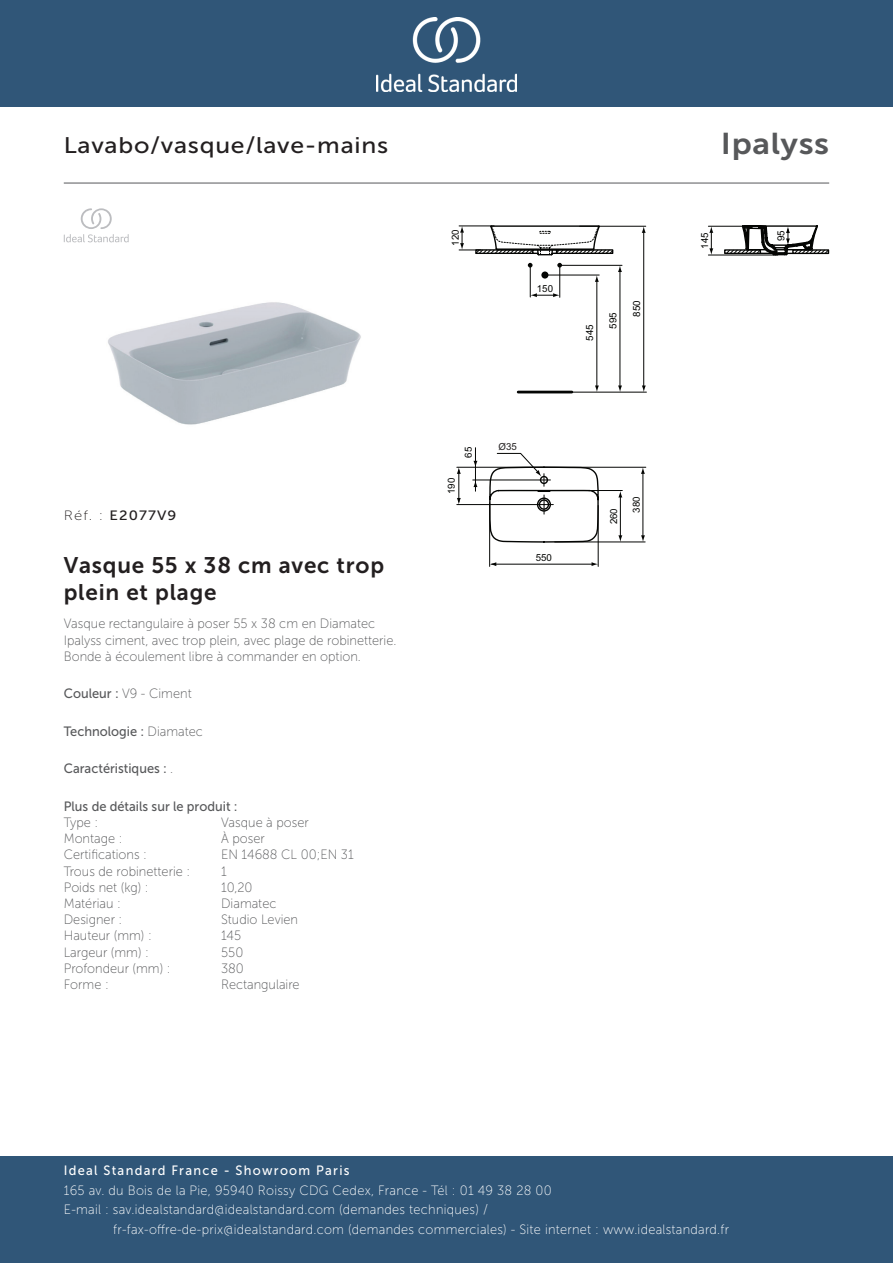
<style>
.page{position:relative;width:893px;height:1263px;background:#fff}
.page>*{position:absolute;margin:0;border:0;box-sizing:border-box;transform-origin:0 0}
._001_Produkttyp{font:30px "Museo Sans 700";letter-spacing:.02em;color:#57585a;scale:1.1 1}
.Article_Name{font:22.5px/27px "Museo Sans 700";letter-spacing:.035em;color:#231f20}
.t1{font:22.5px "Museo Sans 500";letter-spacing:.03em;color:#231f20;scale:1.1 1}
.t2{font:13.5px/19.5px "Museo Sans 100";letter-spacing:.02em;color:#fff;scale:.95 1}
.Marketing_Descriptio{font:13.5px/16.2px "Museo Sans 100";color:#57585a;scale:.95 1}
.Technology{font:13.5px "Museo Sans 500";color:#57585a;scale:.95 1}
.t3{font:13.5px "Museo Sans 500";letter-spacing:.1em;color:#fff;scale:.95 1}
.Accreditations{font:13.5px "Museo Sans 100";color:#57585a;scale:.95 1}
.Tap_Holes{font:13.5px "Museo Sans 100";color:#57585a;scale:.95 1}
.Designer{font:13.5px "Museo Sans 100";color:#57585a;scale:.95 1}
.Shape{font:13.5px "Museo Sans 100";color:#57585a;scale:.95 1}
.Features{font:13.5px "Museo Sans 500";color:#57585a;scale:.95 1}
.Net_Weight__kg{font:13.5px "Museo Sans 100";color:#57585a;scale:.95 1}
.Depth__mm{font:13.5px "Museo Sans 100";color:#57585a;scale:.95 1}
.Colour{font:13.5px "Museo Sans 100";color:#57585a;scale:.95 1}
.Type{font:13.5px "Museo Sans 100";color:#57585a;scale:.95 1}
.Material{font:13.5px "Museo Sans 100";color:#57585a;scale:.95 1}
.Height__mm{font:13.5px "Museo Sans 100";color:#57585a;scale:.95 1}
.Width__mm{font:13.5px "Museo Sans 100";color:#57585a;scale:.95 1}
.Mounting{font:13.5px "Museo Sans 100";color:#57585a;scale:.95 1}
.t4{font:13.5px "Museo Sans 500";letter-spacing:.075em;color:#231f20;scale:1.1 1}
.t5{font:9.9px "Arial";color:#040503}
.t6{font:9.75px "Arial";color:#040503}
.t7{font:9.75px "Arial";color:#201d1e}
.s1{font-family:"Museo Sans 100"}
.s2{font-family:"Museo Sans 500"}
</style>
<div class="page">
<div style="left:0;top:1157px;width:893px;height:106px;background:#305678"></div>
<div style="left:0;top:0;width:893px;height:107px;background:#305678"></div>
<img style="left:376px;top:18px;width:141px;height:73px">
<hr style="left:64px;top:183px;width:765px;height:1px;background:#57585a">
<img style="left:107px;top:242px;width:254px;height:183px">
<hr style="left:518px;top:391px;width:54px;height:2px;background:#040503">
<div style="left:541px;top:271px;width:7px;height:8px;background:#040503;border-radius:50%"></div>
<svg style="left:528px;top:263px;width:4px;height:5px"></svg>
<svg style="left:557px;top:263px;width:5px;height:5px"></svg>
<div style="left:724px;top:249px;width:37px;height:5px;border:1px solid #040503"></div>
<hr style="left:559px;top:264px;width:1px;height:33px;background:#040503">
<hr style="left:643px;top:232px;width:1px;height:154px;background:#040503">
<svg style="left:642px;top:385px;width:4px;height:7px"></svg>
<svg style="left:642px;top:227px;width:4px;height:6px"></svg>
<hr style="left:580px;top:226px;width:66px;height:1px;background:#040503">
<hr style="left:560px;top:265px;width:62px;height:1px;background:#040503">
<hr style="left:546px;top:275px;width:53px;height:1px;background:#040503">
<hr style="left:620px;top:271px;width:1px;height:116px;background:#040503">
<svg style="left:618px;top:385px;width:4px;height:7px"></svg>
<svg style="left:618px;top:265px;width:4px;height:7px"></svg>
<hr style="left:596px;top:280px;width:1px;height:106px;background:#040503">
<svg style="left:595px;top:385px;width:4px;height:7px"></svg>
<svg style="left:595px;top:275px;width:4px;height:7px"></svg>
<hr style="left:562px;top:392px;width:84px;height:1px;background:#040503">
<hr style="left:530px;top:264px;width:1px;height:33px;background:#040503">
<svg style="left:530px;top:293px;width:30px;height:4px"></svg>
<svg style="left:725px;top:225px;width:104px;height:31px"></svg>
<hr style="left:708px;top:226px;width:39px;height:1px;background:#040503">
<svg style="left:709px;top:226px;width:4px;height:29px"></svg>
<hr style="left:708px;top:255px;width:70px;height:1px;background:#040503">
<svg style="left:459px;top:225px;width:155px;height:31px"></svg>
<hr style="left:492px;top:564px;width:102px;height:1px;background:#040503">
<svg style="left:592px;top:562px;width:6px;height:4px"></svg>
<svg style="left:490px;top:562px;width:6px;height:4px"></svg>
<hr style="left:489px;top:503px;width:1px;height:63px;background:#040503">
<hr style="left:598px;top:505px;width:1px;height:61px;background:#040503">
<hr style="left:555px;top:542px;width:90px;height:1px;background:#040503">
<hr style="left:643px;top:471px;width:1px;height:66px;background:#040503">
<svg style="left:641px;top:535px;width:4px;height:7px"></svg>
<svg style="left:641px;top:468px;width:4px;height:6px"></svg>
<hr style="left:457px;top:467px;width:189px;height:1px;background:#040503">
<hr style="left:458px;top:470px;width:1px;height:32px;background:#040503">
<svg style="left:457px;top:498px;width:4px;height:6px"></svg>
<svg style="left:457px;top:467px;width:4px;height:7px"></svg>
<hr style="left:457px;top:504px;width:96px;height:1px;background:#040503">
<hr style="left:475px;top:448px;width:1px;height:43px;background:#040503">
<svg style="left:488px;top:453px;width:135px;height:90px"></svg>
<svg style="left:473px;top:461px;width:4px;height:6px"></svg>
<hr style="left:473px;top:480px;width:77px;height:1px;background:#040503">
<svg style="left:64px;top:208px;width:65px;height:34px"></svg>
<p class="t1" style="left:64px;top:133px;width:296px">Lavabo/vasque/lave-mains</p>
<p class="_001_Produkttyp" style="left:721px;top:127px;width:100px">Ipalyss</p>
<p class="t4" style="left:64px;top:508px;width:104px"><span class="s1">Réf. :</span> E2077V9</p>
<p class="Article_Name" style="left:64px;top:551px;width:322px">Vasque 55 x 38 cm avec trop plein et plage</p>
<p class="Marketing_Descriptio" style="left:64px;top:616px;width:352px">Vasque rectangulaire à poser 55 x 38 cm en Diamatec<br>Ipalyss ciment, avec trop plein, avec plage de robinetterie.<br>Bonde à écoulement libre à commander en option.</p>
<p class="Colour" style="left:64px;top:686px;width:136px"><span class="s2">Couleur :</span> V9 - Ciment</p>
<p class="Technology" style="left:64px;top:724px;width:148px">Technologie : <span class="s1">Diamatec</span></p>
<p class="Features" style="left:64px;top:761px;width:117px">Caractéristiques : <span class="s1">.</span></p>
<p class="Technology" style="left:64px;top:799px;width:184px">Plus de détails sur le produit :</p>
<p class="Type" style="left:64px;top:815px;width:38px">Type :</p>
<p class="Type" style="left:221px;top:815px;width:94px">Vasque à poser</p>
<p class="Mounting" style="left:64px;top:831px;width:63px">Montage :</p>
<p class="Mounting" style="left:221px;top:831px;width:48px">À poser</p>
<p class="Accreditations" style="left:64px;top:847px;width:89px">Certifications :</p>
<p class="Accreditations" style="left:221px;top:847px;width:141px">EN 14688 CL 00;EN 31</p>
<p class="Tap_Holes" style="left:64px;top:864px;width:135px">Trous de robinetterie :</p>
<p class="Tap_Holes" style="left:221px;top:864px;width:7px">1</p>
<p class="Net_Weight__kg" style="left:64px;top:880px;width:91px">Poids net (kg) :</p>
<p class="Net_Weight__kg" style="left:221px;top:880px;width:35px">10,20</p>
<p class="Material" style="left:64px;top:896px;width:62px">Matériau :</p>
<p class="Material" style="left:221px;top:896px;width:60px">Diamatec</p>
<p class="Designer" style="left:64px;top:912px;width:63px">Designer :</p>
<p class="Designer" style="left:221px;top:912px;width:83px">Studio Levien</p>
<p class="Height__mm" style="left:64px;top:928px;width:94px">Hauteur (mm) :</p>
<p class="Height__mm" style="left:221px;top:928px;width:23px">145</p>
<p class="Width__mm" style="left:64px;top:945px;width:91px">Largeur (mm) :</p>
<p class="Width__mm" style="left:221px;top:945px;width:25px">550</p>
<p class="Depth__mm" style="left:64px;top:961px;width:114px">Profondeur (mm) :</p>
<p class="Depth__mm" style="left:221px;top:961px;width:26px">380</p>
<p class="Shape" style="left:64px;top:977px;width:49px">Forme :</p>
<p class="Shape" style="left:221px;top:977px;width:84px">Rectangulaire</p>
<p class="t6" style="left:449px;top:245px;width:18px;rotate:-90deg">120</p>
<p class="t6" style="left:537px;top:282px;width:18px">150</p>
<p class="t5" style="left:583px;top:341px;width:18px;rotate:-90deg">545</p>
<p class="t5" style="left:606px;top:329px;width:18px;rotate:-90deg">595</p>
<p class="t5" style="left:630px;top:317px;width:18px;rotate:-90deg">850</p>
<p class="t6" style="left:445px;top:494px;width:18px;rotate:-90deg">190</p>
<p class="t6" style="left:462px;top:457px;width:12px;rotate:-90deg">65</p>
<p class="t7" style="left:498px;top:440px;width:20px">Ø35</p>
<p class="t6" style="left:536px;top:551px;width:18px">550</p>
<p class="t6" style="left:607px;top:524px;width:18px;rotate:-90deg">260</p>
<p class="t6" style="left:630px;top:513px;width:18px;rotate:-90deg">380</p>
<p class="t6" style="left:698px;top:249px;width:18px;rotate:-90deg">145</p>
<p class="t5" style="left:775px;top:241px;width:12px;rotate:-90deg">95</p>
<p class="t3" style="left:64px;top:1163px;width:302px">Ideal Standard France - Showroom Paris</p>
<p class="t2" style="left:64px;top:1180px;width:515px">165 av. du Bois de la Pie, 95940 Roissy CDG Cedex, France - Tél : 01 49 38 28 00<br>E-mail : sav.idealstandard@idealstandard.com (demandes techniques) /</p>
<p class="t2" style="left:113px;top:1219px;width:650px">fr-fax-offre-de-prix@idealstandard.com (demandes commerciales) - Site internet : www.idealstandard.fr</p>
</div>
